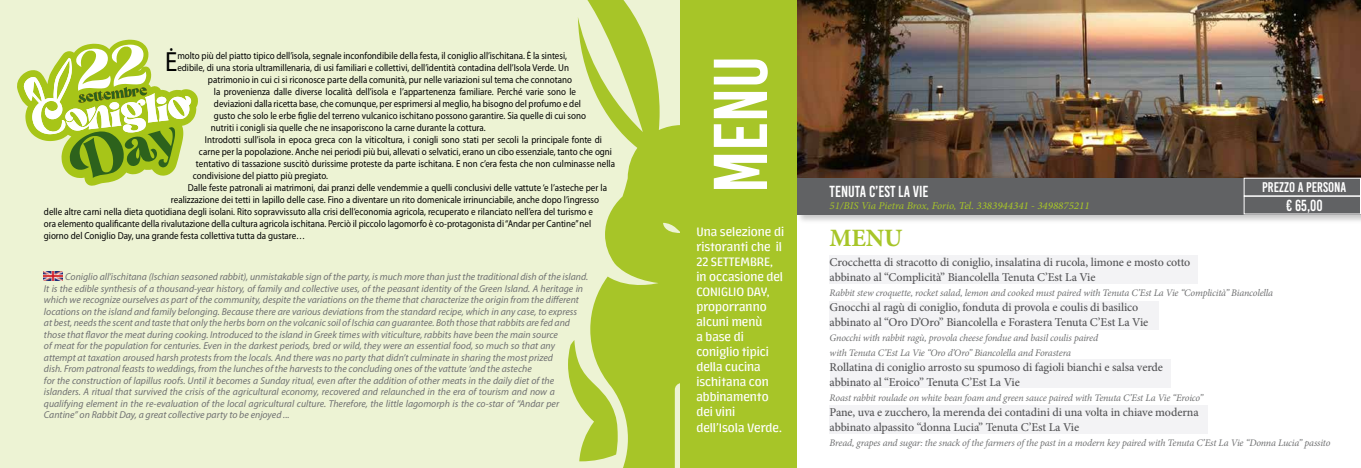
<style>
.page{position:relative;width:1361px;height:468px;background:#fff}
.page>*{position:absolute;margin:0;border:0;box-sizing:border-box;transform-origin:0 0}
.t1{font:76px "Bebas Kai";color:#fff}
.t2{font:27.8px "Myriad Pro";color:#000;scale:.9 1}
.t3{font:700 25px "Minion Pro";color:#a7c528}
.t4{font:16px "Bebas Kai";color:#fff}
.t5{font:16px "Bebas Kai";color:#fff;scale:.9 1}
.t6{font:14px "Bebas Kai";color:#fff}
.t7{font:500 12px/15px "Minion Pro";letter-spacing:-.01em;color:#535355}
.t8{font:11.5px/15px "Los Lana Niu Pro";color:#fff}
.t9{font:italic 10.4px "Minion Pro";letter-spacing:-.005em;color:#a7c528;scale:1.04 1}
.t10{font:10px "Myriad Pro";color:#000;scale:.9 1}
.t11{font:italic 10px/11.5px "Myriad Pro";color:#707172}
.t12{font:italic 10px/15px "Minion Pro";letter-spacing:-.02em;color:#707172}
.s1{font-weight:500}
</style>
<div class="page">
<div style="left:829px;top:255px;width:369px;height:29px;background:#f3f3f5"></div>
<div style="left:829px;top:300px;width:330px;height:29px;background:#f3f3f5"></div>
<div style="left:829px;top:359px;width:341px;height:29px;background:#f3f3f5"></div>
<div style="left:829px;top:405px;width:379px;height:29px;background:#f3f3f5"></div>
<img style="left:797px;top:0;width:564px;height:176px">
<div style="left:796px;top:176px;width:565px;height:48px;background:#000;opacity:.22"></div>
<div style="left:797px;top:178px;width:564px;height:36px;background:#616264"></div>
<div style="left:0;top:0;width:680px;height:468px;background:#edf3d4"></div>
<div style="left:1243px;top:178px;width:118px;height:18px;border:1px solid #fff"></div>
<div style="left:1243px;top:196px;width:118px;height:18px;border:1px solid #fff"></div>
<img style="left:44px;top:272px;width:18px;height:8px">
<svg style="left:17px;top:40px;width:181px;height:146px"></svg>
<svg style="left:22px;top:44px;width:169px;height:134px"></svg>
<div style="left:680px;top:0;width:117px;height:468px;background:#a7c528"></div>
<svg style="left:568px;top:0;width:112px;height:468px;fill:#a7c528"></svg>
<h2 class="t2" style="left:165px;top:45px;width:15px">Ė</h2>
<p class="t10" style="left:177px;top:50px;width:434px">molto più del piatto tipico dell’isola, segnale inconfondibile della festa, il coniglio all’ischitana. Ė la sintesi,</p>
<p class="t10" style="left:177px;top:62px;width:437px">edibile, di una storia ultramillenaria, di usi familiari e collettivi, dell’identità contadina dell’Isola Verde. Un</p>
<p class="t10" style="left:208px;top:74px;width:406px">patrimonio in cui ci si riconosce parte della comunità, pur nelle variazioni sul tema che connotano</p>
<p class="t10" style="left:214px;top:86px;width:404px">la provenienza dalle diverse località dell’isola e l’appartenenza familiare. Perché varie sono le</p>
<p class="t10" style="left:214px;top:98px;width:409px">deviazioni dalla ricetta base, che comunque, per esprimersi al meglio, ha bisogno del profumo e del</p>
<p class="t10" style="left:214px;top:110px;width:415px">gusto che solo le erbe figlie del terreno vulcanico ischitano possono garantire. Sia quelle di cui sono</p>
<p class="t10" style="left:211px;top:122px;width:307px">nutriti i conigli sia quelle che ne insaporiscono la carne durante la cottura.</p>
<p class="t10" style="left:205px;top:134px;width:443px">Introdotti sull’isola in epoca greca con la viticoltura, i conigli sono stati per secoli la principale fonte di</p>
<p class="t10" style="left:199px;top:146px;width:460px">carne per la popolazione. Anche nei periodi più bui, allevati o selvatici, erano un cibo essenziale, tanto che ogni</p>
<p class="t10" style="left:196px;top:158px;width:467px">tentativo di tassazione suscitò durissime proteste da parte ischitana. E non c’era festa che non culminasse nella</p>
<p class="t10" style="left:193px;top:170px;width:151px">condivisione del piatto più pregiato.</p>
<p class="t10" style="left:188px;top:182px;width:467px">Dalle feste patronali ai matrimoni, dai pranzi delle vendemmie a quelli conclusivi delle vattute ‘e l’asteche per la</p>
<p class="t10" style="left:171px;top:194px;width:477px">realizzazione dei tetti in lapillo delle case. Fino a diventare un rito domenicale irrinunciabile, anche dopo l’ingresso</p>
<p class="t10" style="left:44px;top:206px;width:612px">delle altre carni nella dieta quotidiana degli isolani. Rito sopravvissuto alla crisi dell’economia agricola, recuperato e rilanciato nell’era del turismo e</p>
<p class="t10" style="left:44px;top:218px;width:609px">ora elemento qualificante della rivalutazione della cultura agricola ischitana. Perciò il piccolo lagomorfo è co-protagonista di “Andar per Cantine” nel</p>
<p class="t10" style="left:44px;top:230px;width:292px">giorno del Coniglio Day, una grande festa collettiva tutta da gustare…</p>
<p class="t11" style="left:44px;top:271px;width:546px;text-indent:21px">Coniglio all’ischitana (Ischian seasoned rabbit), unmistakable sign of the party, is much more than just the traditional dish of the island.<br>It is the edible synthesis of a thousand-year history, of family and collective uses, of the peasant identity of the Green Island. A heritage in which we recognize ourselves as part of the community, despite the variations on the theme that characterize the origin from the different locations on the island and family belonging. Because there are various deviations from the standard recipe, which in any case, to express<br>at best, needs the scent and taste that only the herbs born on the volcanic soil of Ischia can guarantee. Both those that rabbits are fed and those that flavor the meat during cooking. Introduced to the island in Greek times with viticulture, rabbits have been the main source<br>of meat for the population for centuries. Even in the darkest periods, bred or wild, they were an essential food, so much so that any attempt at taxation aroused harsh protests from the locals. And there was no party that didn’t culminate in sharing the most prized<br>dish. From patronal feasts to weddings, from the lunches of the harvests to the concluding ones of the vattute ‘and the asteche<br>for the construction of lapillus roofs. Until it becomes a Sunday ritual, even after the addition of other meats in the daily diet of the islanders. A ritual that survived the crisis of the agricultural economy, recovered and relaunched in the era of tourism and now a qualifying element in the re-evaluation of the local agricultural culture. Therefore, the little lagomorph is the co-star of “Andar per Cantine” on Rabbit Day, a great collective party to be enjoyed ...</p>
<h1 class="t1" style="left:700px;top:193px;width:139px;rotate:-90deg">MENU</h1>
<p class="t8" style="left:696px;top:224px;width:89px">Una selezione di ristoranti che il<br>22 SETTEMBRE, in occasione del<br>CONIGLIO DAY, proporranno alcuni menù<br>a base di coniglio tipici della cucina ischitana con abbinamento dei vini dell’Isola Verde.</p>
<h3 class="t4" style="left:829px;top:183px;width:101px">TENUTA C’EST LA VIE</h3>
<h3 class="t6" style="left:1262px;top:179px;width:86px">PREZZO A PERSONA</h3>
<p class="t9" style="left:829px;top:198px;width:251px">51/BIS Via Pietra Brox, Forio, <span class="s1">Tel. 3383944341 - 3498875211</span></p>
<h3 class="t5" style="left:1286px;top:197px;width:42px">€ 65,00</h3>
<h3 class="t3" style="left:829px;top:220px;width:74px">MENU</h3>
<p class="t7" style="left:829px;top:255px;width:362px">Crocchetta di stracotto di coniglio, insalatina di rucola, limone e mosto cotto abbinato al “Complicità” Biancolella Tenuta C’Est La Vie</p>
<p class="t12" style="left:829px;top:285px;width:445px">Rabbit stew croquette, rocket salad, lemon and cooked must paired with Tenuta C’Est La Vie “Complicità” Biancolella</p>
<p class="t7" style="left:829px;top:300px;width:320px">Gnocchi al ragù di coniglio, fonduta di provola e coulis di basilico abbinato al “Oro D’Oro” Biancolella e Forastera Tenuta C’Est La Vie</p>
<p class="t12" style="left:829px;top:330px;width:270px">Gnocchi with rabbit ragù, provola cheese fondue and basil coulis paired with Tenuta C’Est La Vie “Oro d’Oro” Biancolella and Forastera</p>
<p class="t7" style="left:829px;top:360px;width:335px">Rollatina di coniglio arrosto su spumoso di fagioli bianchi e salsa verde abbinato al “Eroico” Tenuta C’Est La Vie</p>
<p class="t12" style="left:829px;top:390px;width:375px">Roast rabbit roulade on white bean foam and green sauce paired with Tenuta C’Est La Vie “Eroico”</p>
<p class="t7" style="left:829px;top:405px;width:370px">Pane, uva e zucchero, la merenda dei contadini di una volta in chiave moderna abbinato alpassito “donna Lucia” Tenuta C’Est La Vie</p>
<p class="t12" style="left:829px;top:435px;width:502px">Bread, grapes and sugar: the snack of the farmers of the past in a modern key paired with Tenuta C’Est La Vie “Donna Lucia” passito</p>
</div>
